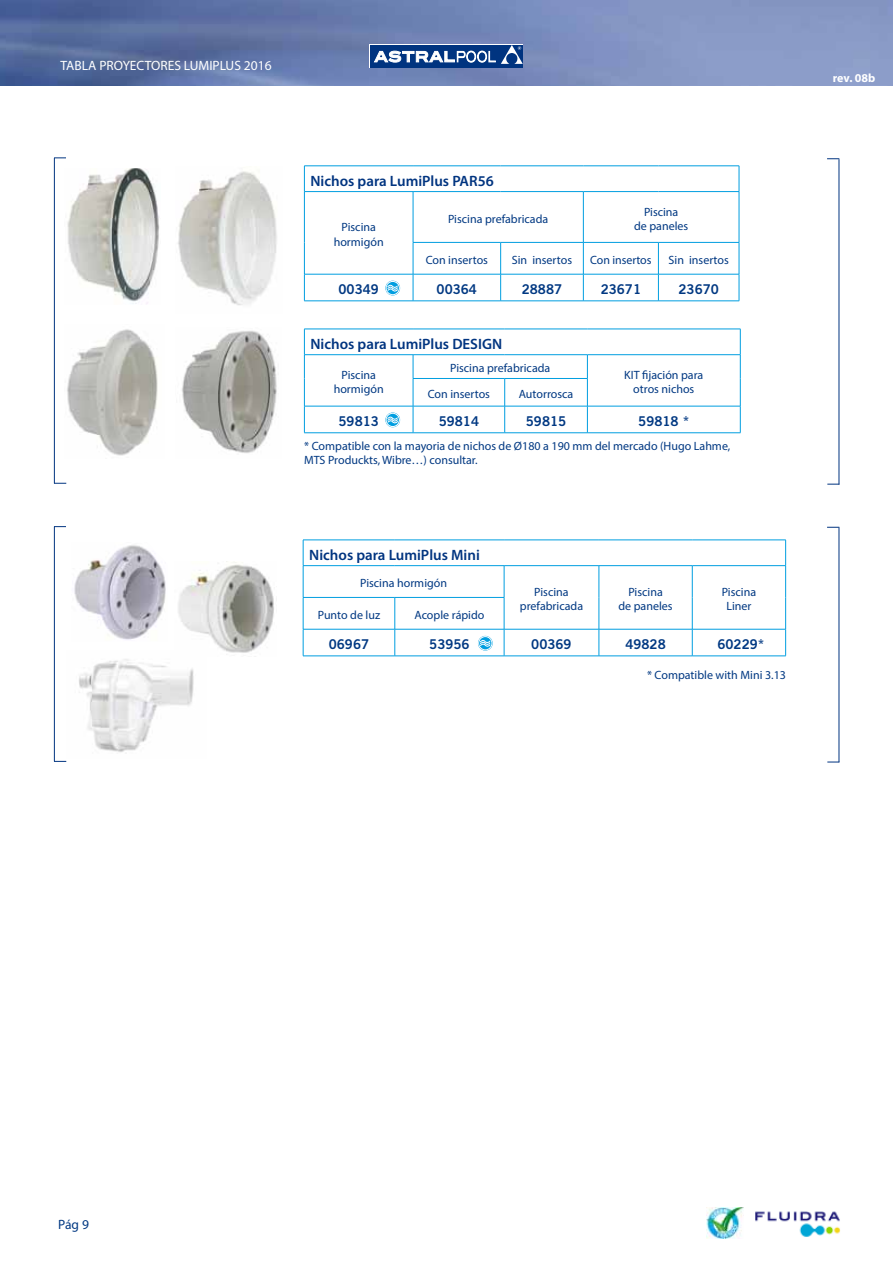
<style>
.page{position:relative;width:893px;height:1263px;background:#fff}
.page>*{position:absolute;margin:0;border:0;box-sizing:border-box;transform-origin:0 0}
.t1{font:600 15px "Myriad Pro";color:#003480}
.t2{font:13.5px "Trade Gothic Bold Two";color:#003882}
.t3{font:13.5px "Myriad Pro";color:#fff}
.t4{font:13.5px "Myriad Pro";color:#003882}
.t5{font:12px/14.4px "Myriad Pro";color:#003882;text-align:center}
.t6{font:700 12px "Myriad Pro";letter-spacing:-.005em;color:#fff}
</style>
<div class="page">
<img style="left:0;top:0;width:893px;height:86px">
<div style="left:370px;top:44px;width:153px;height:24px;background:#003480"></div>
<svg style="left:374px;top:45px;width:149px;height:19px"></svg>
<img style="left:755px;top:1211px;width:86px;height:26px">
<img style="left:707px;top:1208px;width:36px;height:30px">
<img style="left:67px;top:329px;width:91px;height:127px">
<hr style="left:304px;top:192px;width:1px;height:50px;background:#009ee0">
<hr style="left:413px;top:192px;width:1px;height:50px;background:#009ee0">
<hr style="left:583px;top:192px;width:1px;height:50px;background:#009ee0">
<hr style="left:739px;top:192px;width:1px;height:50px;background:#009ee0">
<hr style="left:304px;top:242px;width:1px;height:32px;background:#009ee0">
<hr style="left:413px;top:242px;width:88px;height:1px;background:#009ee0">
<hr style="left:413px;top:243px;width:1px;height:31px;background:#009ee0">
<hr style="left:501px;top:242px;width:82px;height:1px;background:#009ee0">
<hr style="left:500px;top:243px;width:1px;height:31px;background:#009ee0">
<hr style="left:583px;top:242px;width:75px;height:1px;background:#009ee0">
<hr style="left:583px;top:243px;width:1px;height:31px;background:#009ee0">
<hr style="left:658px;top:242px;width:81px;height:1px;background:#009ee0">
<hr style="left:658px;top:243px;width:1px;height:31px;background:#009ee0">
<hr style="left:739px;top:243px;width:1px;height:31px;background:#009ee0">
<hr style="left:304px;top:301px;width:109px;height:1px;background:#009ee0">
<hr style="left:413px;top:301px;width:88px;height:1px;background:#009ee0">
<hr style="left:501px;top:301px;width:82px;height:1px;background:#009ee0">
<hr style="left:583px;top:301px;width:75px;height:1px;background:#009ee0">
<hr style="left:658px;top:301px;width:81px;height:1px;background:#009ee0">
<hr style="left:304px;top:191px;width:109px;height:1px;background:#009ee0">
<hr style="left:413px;top:191px;width:88px;height:1px;background:#009ee0">
<hr style="left:501px;top:191px;width:82px;height:1px;background:#009ee0">
<hr style="left:583px;top:191px;width:75px;height:1px;background:#009ee0">
<hr style="left:658px;top:191px;width:81px;height:1px;background:#009ee0">
<hr style="left:304px;top:166px;width:109px;height:1px;background:#009ee0">
<svg style="left:304px;top:166px;width:1px;height:25px"></svg>
<hr style="left:413px;top:166px;width:88px;height:1px;background:#009ee0">
<hr style="left:501px;top:166px;width:82px;height:1px;background:#009ee0">
<hr style="left:583px;top:166px;width:75px;height:1px;background:#009ee0">
<hr style="left:658px;top:166px;width:81px;height:1px;background:#009ee0">
<svg style="left:739px;top:166px;width:1px;height:25px"></svg>
<hr style="left:54px;top:158px;width:1px;height:325px;background:#003480">
<svg style="left:54px;top:157px;width:12px;height:1px"></svg>
<svg style="left:54px;top:483px;width:12px;height:1px"></svg>
<hr style="left:839px;top:159px;width:1px;height:326px;background:#003480">
<svg style="left:827px;top:484px;width:12px;height:1px"></svg>
<svg style="left:827px;top:158px;width:12px;height:1px"></svg>
<img style="left:182px;top:331px;width:95px;height:122px">
<img style="left:67px;top:168px;width:92px;height:136px">
<img style="left:178px;top:171px;width:99px;height:134px">
<svg style="left:304px;top:274px;width:436px;height:27px"></svg>
<div style="left:386px;top:281px;width:14px;height:14px;border:1px solid #fff;border-radius:50%"></div>
<svg style="left:304px;top:329px;width:437px;height:104px"></svg>
<div style="left:386px;top:413px;width:14px;height:14px;border:1px solid #fff;border-radius:50%"></div>
<hr style="left:303px;top:566px;width:1px;height:31px;background:#009ee0">
<hr style="left:504px;top:566px;width:1px;height:31px;background:#009ee0">
<hr style="left:599px;top:566px;width:1px;height:31px;background:#009ee0">
<hr style="left:692px;top:566px;width:1px;height:31px;background:#009ee0">
<hr style="left:785px;top:566px;width:1px;height:31px;background:#009ee0">
<hr style="left:303px;top:597px;width:92px;height:1px;background:#009ee0">
<hr style="left:303px;top:598px;width:1px;height:31px;background:#009ee0">
<hr style="left:395px;top:597px;width:109px;height:1px;background:#009ee0">
<hr style="left:395px;top:598px;width:1px;height:31px;background:#009ee0">
<hr style="left:504px;top:598px;width:1px;height:31px;background:#009ee0">
<hr style="left:599px;top:597px;width:1px;height:32px;background:#009ee0">
<hr style="left:692px;top:597px;width:1px;height:32px;background:#009ee0">
<hr style="left:785px;top:597px;width:1px;height:32px;background:#009ee0">
<hr style="left:303px;top:656px;width:92px;height:1px;background:#009ee0">
<hr style="left:395px;top:656px;width:109px;height:1px;background:#009ee0">
<hr style="left:504px;top:656px;width:95px;height:1px;background:#009ee0">
<hr style="left:599px;top:656px;width:93px;height:1px;background:#009ee0">
<hr style="left:692px;top:656px;width:94px;height:1px;background:#009ee0">
<hr style="left:303px;top:565px;width:92px;height:1px;background:#009ee0">
<hr style="left:395px;top:565px;width:109px;height:1px;background:#009ee0">
<hr style="left:504px;top:565px;width:95px;height:1px;background:#009ee0">
<hr style="left:599px;top:565px;width:93px;height:1px;background:#009ee0">
<hr style="left:692px;top:565px;width:94px;height:1px;background:#009ee0">
<hr style="left:303px;top:540px;width:92px;height:1px;background:#009ee0">
<svg style="left:303px;top:540px;width:1px;height:25px"></svg>
<hr style="left:395px;top:540px;width:109px;height:1px;background:#009ee0">
<hr style="left:504px;top:540px;width:95px;height:1px;background:#009ee0">
<hr style="left:599px;top:540px;width:93px;height:1px;background:#009ee0">
<hr style="left:692px;top:540px;width:94px;height:1px;background:#009ee0">
<svg style="left:785px;top:540px;width:1px;height:25px"></svg>
<hr style="left:54px;top:527px;width:1px;height:234px;background:#003480">
<svg style="left:54px;top:526px;width:12px;height:1px"></svg>
<svg style="left:54px;top:761px;width:12px;height:1px"></svg>
<hr style="left:839px;top:527px;width:1px;height:235px;background:#003480">
<svg style="left:827px;top:762px;width:12px;height:1px"></svg>
<svg style="left:827px;top:527px;width:12px;height:1px"></svg>
<img style="left:178px;top:562px;width:96px;height:91px">
<img style="left:74px;top:545px;width:92px;height:95px">
<img style="left:79px;top:651px;width:127px;height:101px">
<svg style="left:303px;top:629px;width:483px;height:27px"></svg>
<div style="left:478px;top:636px;width:14px;height:14px;border:1px solid #fff;border-radius:50%"></div>
<p class="t3" style="left:61px;top:57px;width:213px">TABLA PROYECTORES LUMIPLUS 2016</p>
<p class="t1" style="left:310px;top:171px;width:185px">Nichos para LumiPlus PAR56</p>
<p class="t5" style="left:334px;top:220px;width:51px">Piscina hormigón</p>
<p class="t5" style="left:448px;top:211px;width:102px">Piscina prefabricada</p>
<p class="t5" style="left:634px;top:204px;width:56px">Piscina<br>de paneles</p>
<p class="t5" style="left:426px;top:253px;width:64px">Con insertos</p>
<p class="t5" style="left:512px;top:253px;width:62px">Sin insertos</p>
<p class="t5" style="left:590px;top:253px;width:63px">Con insertos</p>
<p class="t5" style="left:669px;top:253px;width:62px">Sin insertos</p>
<p class="t2" style="left:338px;top:281px;width:42px">00349</p>
<p class="t2" style="left:437px;top:281px;width:42px">00364</p>
<p class="t2" style="left:522px;top:281px;width:42px">28887</p>
<p class="t2" style="left:601px;top:281px;width:42px">23671</p>
<p class="t2" style="left:678px;top:281px;width:42px">23670</p>
<p class="t1" style="left:310px;top:334px;width:193px">Nichos para LumiPlus DESIGN</p>
<p class="t5" style="left:334px;top:368px;width:51px">Piscina hormigón</p>
<p class="t5" style="left:450px;top:361px;width:102px">Piscina prefabricada</p>
<p class="t5" style="left:428px;top:387px;width:64px">Con insertos</p>
<p class="t5" style="left:519px;top:387px;width:56px">Autorrosca</p>
<p class="t5" style="left:624px;top:368px;width:81px">KIT fijación para otros nichos</p>
<p class="t2" style="left:338px;top:413px;width:42px">59813</p>
<p class="t2" style="left:439px;top:413px;width:42px">59814</p>
<p class="t2" style="left:526px;top:413px;width:42px">59815</p>
<p class="t2" style="left:638px;top:413px;width:53px">59818 *</p>
<p class="t5" style="left:304px;top:439px;width:428px;text-align:left">* Compatible con la mayoria de nichos de Ø180 a 190 mm del mercado (Hugo Lahme,<br>MTS Produckts, Wibre…) consultar.</p>
<p class="t1" style="left:309px;top:545px;width:172px">Nichos para LumiPlus Mini</p>
<p class="t5" style="left:360px;top:576px;width:88px">Piscina hormigón</p>
<p class="t5" style="left:520px;top:584px;width:65px">Piscina prefabricada</p>
<p class="t5" style="left:618px;top:584px;width:56px">Piscina<br>de paneles</p>
<p class="t5" style="left:722px;top:584px;width:36px">Piscina<br>Liner</p>
<p class="t5" style="left:318px;top:608px;width:64px">Punto de luz</p>
<p class="t5" style="left:414px;top:608px;width:71px">Acople rápido</p>
<p class="t2" style="left:329px;top:636px;width:42px">06967</p>
<p class="t2" style="left:429px;top:636px;width:42px">53956</p>
<p class="t2" style="left:531px;top:636px;width:42px">00369</p>
<p class="t2" style="left:625px;top:636px;width:42px">49828</p>
<p class="t2" style="left:717px;top:636px;width:49px">60229*</p>
<p class="t5" style="left:647px;top:667px;width:140px">* Compatible with Mini 3.13</p>
<p class="t6" style="left:833px;top:70px;width:44px">rev. 08b</p>
<p class="t4" style="left:58px;top:1216px;width:32px">Pág 9</p>
</div>
